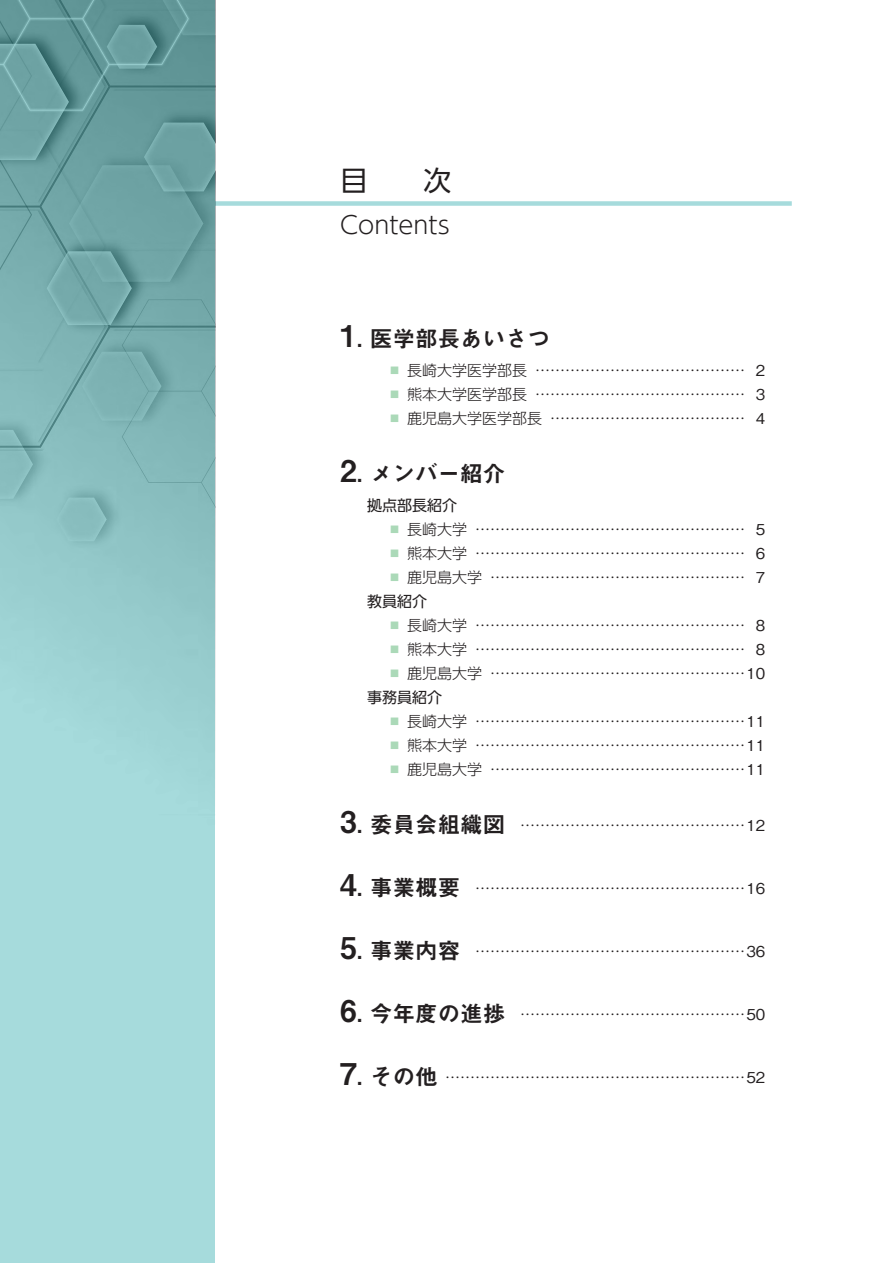
<style>
.page{position:relative;width:893px;height:1263px;background:#fff}
.page>*{position:absolute;margin:0;border:0;box-sizing:border-box;transform-origin:0 0}
.t1{font:27.75px "UD Shin Go NT Pr 6 N";color:#231f20}
.t2{font:300 24.15px "UD Shin Go NT Pr 6 N";color:#231f20}
.t3{font:22.5px "Midashi Go Pr 6 MB31";color:#231f20}
.t4{font:300 15px/24px "UD Shin Go NT Pr 6 N";color:#231f20}
.t5{font:15px "UD Shin Go NT Pr 6 N";color:#231f20}
.s1{font-size:30px}
.s2{color:#abd9b8}
.s3{font-family:"Gothic BBB Pr 6";font-weight:500}
.s4{font-weight:400}
.s5{font-family:"Midashi Go Pr 6 MB31";font-weight:400;font-size:30px}
.s6{font-family:"Midashi Go Pr 6 MB31";font-weight:400;font-size:22.5px}
</style>
<div class="page">
<div style="left:215px;top:201px;width:577px;height:5px;background:#a6dbdc"></div>
<div style="left:0;top:0;width:215px;height:1263px;background:#a6dbdc"></div>
<img style="left:0;top:0;width:215px;height:738px">
<p class="t1" style="left:340px;top:158px;width:113px">目　　次</p>
<p class="t2" style="left:340px;top:205px;width:111px">Contents</p>
<p class="t3" style="left:340px;top:321px;width:212px"><span class="s1">1</span>. 医学部長あいさつ</p>
<p class="t4" style="left:387px;top:358px;width:380px"><span class="s2">■</span> 長崎大学医学部長 …………………………………… <span class="s3">2</span></p>
<p class="t4" style="left:387px;top:382px;width:380px"><span class="s2">■</span> 熊本大学医学部長 …………………………………… <span class="s3">3</span></p>
<p class="t4" style="left:387px;top:406px;width:380px"><span class="s2">■</span> 鹿児島大学医学部長 ………………………………… <span class="s3">4</span></p>
<p class="t3" style="left:340px;top:456px;width:167px"><span class="s1">2</span>. メンバー紹介</p>
<p class="t5" style="left:367px;top:493px;width:91px">拠点部長紹介</p>
<p class="t4" style="left:387px;top:517px;width:380px"><span class="s2">■</span> 長崎大学 ……………………………………………… <span class="s3">5</span></p>
<p class="t4" style="left:387px;top:541px;width:380px"><span class="s2">■</span> 熊本大学 ……………………………………………… <span class="s3">6</span></p>
<p class="t4" style="left:367px;top:565px;width:400px;text-indent:20px"><span class="s2">■</span> 鹿児島大学 …………………………………………… <span class="s3">7</span><span class="s4">教員紹介</span></p>
<p class="t4" style="left:387px;top:613px;width:380px"><span class="s2">■</span> 長崎大学 ……………………………………………… <span class="s3">8</span></p>
<p class="t4" style="left:387px;top:637px;width:380px"><span class="s2">■</span> 熊本大学 ……………………………………………… <span class="s3">8</span></p>
<p class="t4" style="left:367px;top:661px;width:400px;text-indent:20px"><span class="s2">■</span> 鹿児島大学 ……………………………………………<span class="s3">10</span><span class="s4">事務員紹介</span></p>
<p class="t4" style="left:387px;top:709px;width:380px"><span class="s2">■</span> 長崎大学 ………………………………………………<span class="s3">11</span></p>
<p class="t4" style="left:387px;top:733px;width:380px"><span class="s2">■</span> 熊本大学 ………………………………………………<span class="s3">11</span></p>
<p class="t4" style="left:387px;top:757px;width:380px"><span class="s2">■</span> 鹿児島大学 ……………………………………………<span class="s3">11</span></p>
<p class="t4" style="left:340px;top:812px;width:427px"><span class="s5">3</span><span class="s6">. 委員会組織図</span> ………………………………………<span class="s3">12</span></p>
<p class="t4" style="left:340px;top:875px;width:427px"><span class="s5">4</span><span class="s6">. 事業概要</span> ………………………………………………<span class="s3">16</span></p>
<p class="t4" style="left:340px;top:938px;width:427px"><span class="s5">5</span><span class="s6">. 事業内容</span> ………………………………………………<span class="s3">36</span></p>
<p class="t4" style="left:340px;top:1001px;width:427px"><span class="s5">6</span><span class="s6">. 今年度の進捗</span> ………………………………………<span class="s3">50</span></p>
<p class="t4" style="left:340px;top:1064px;width:427px"><span class="s5">7</span><span class="s6">. その他</span> ……………………………………………………<span class="s3">52</span></p>
</div>
